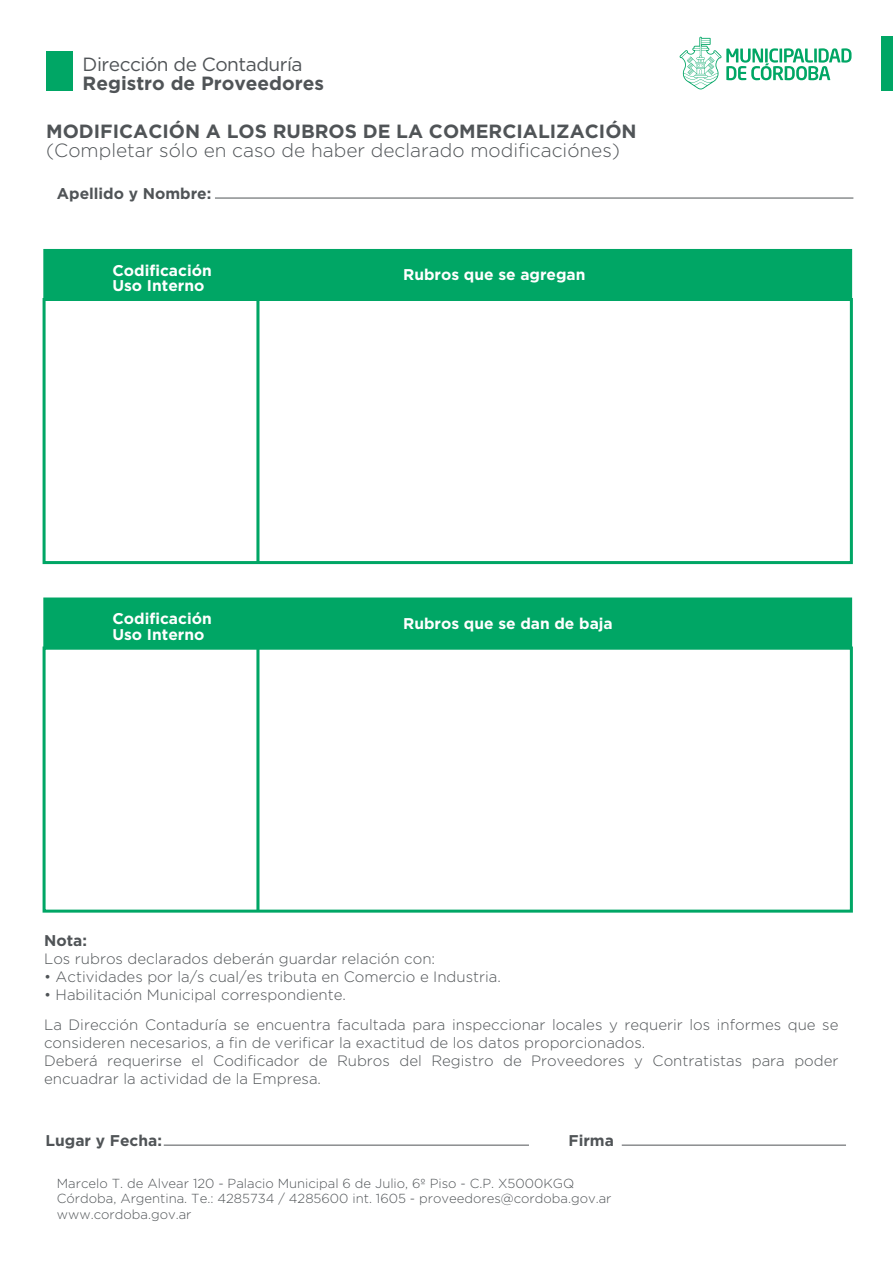
<style>
.page{position:relative;width:893px;height:1263px;background:#fff}
.page>*{position:absolute;margin:0;border:0;box-sizing:border-box;transform-origin:0 0}
.t1{font:700 19.05px "Gotham";color:#505457}
.t2{font:300 19.05px "Gotham";color:#505457}
.t3{font:19.05px "Gotham";letter-spacing:-.025em;color:#505457}
.t4{font:700 15.6px/15.6px "Gotham";color:#fff}
.t5{font:700 15.6px "Gotham";color:#505457}
.t6{font:300 15px/18px "Gotham";color:#505457}
.t7{font:300 13.05px/15.8px "Gotham";color:#505457}
</style>
<div class="page">
<hr style="left:164px;top:1145px;width:365px;height:1px;background:#505457">
<hr style="left:622px;top:1145px;width:224px;height:1px;background:#505457">
<div style="left:46px;top:51px;width:27px;height:39px;background:#00a665"></div>
<div style="left:881px;top:36px;width:12px;height:54px;background:#00a665"></div>
<svg style="left:680px;top:37px;width:171px;height:52px"></svg>
<hr style="left:215px;top:198px;width:638px;height:1px;background:#505457">
<div style="left:44px;top:250px;width:807px;height:50px;background:#00a665"></div>
<div style="left:43px;top:249px;width:809px;height:52px;border:2px solid #00a665"></div>
<div style="left:43px;top:298px;width:810px;height:266px;border:3px solid #00a665"></div>
<hr style="left:256px;top:250px;width:3px;height:312px;background:#00a665">
<div style="left:44px;top:598px;width:807px;height:51px;background:#00a665"></div>
<div style="left:43px;top:597px;width:809px;height:52px;border:2px solid #00a665"></div>
<div style="left:43px;top:646px;width:810px;height:267px;border:3px solid #00a665"></div>
<hr style="left:256px;top:598px;width:3px;height:313px;background:#00a665">
<p class="t3" style="left:83px;top:52px;width:222px">Dirección de Contaduría</p>
<p class="t1" style="left:83px;top:71px;width:243px">Registro de Proveedores</p>
<p class="t1" style="left:46px;top:118px;width:592px">MODIFICACIÓN A LOS RUBROS DE LA COMERCIALIZACIÓN</p>
<p class="t2" style="left:46px;top:138px;width:575px">(Completar sólo en caso de haber declarado modificaciónes)</p>
<p class="t5" style="left:57px;top:183px;width:156px">Apellido y Nombre:</p>
<p class="t4" style="left:112px;top:262px;width:101px">Codificación<br>Uso Interno</p>
<p class="t4" style="left:403px;top:267px;width:184px">Rubros que se agregan</p>
<p class="t4" style="left:112px;top:611px;width:101px">Codificación<br>Uso Interno</p>
<p class="t4" style="left:403px;top:615px;width:211px">Rubros que se dan de baja</p>
<p class="t5" style="left:44px;top:930px;width:44px">Nota:</p>
<p class="t6" style="left:44px;top:949px;width:393px">Los rubros declarados deberán guardar relación con:</p>
<p class="t6" style="left:44px;top:967px;width:458px">• Actividades por la/s cual/es tributa en Comercio e Industria.</p>
<p class="t6" style="left:44px;top:979px;width:796px;line-height:30px">• Habilitación Municipal correspondiente.<br>La Dirección Contaduría se encuentra facultada para inspeccionar locales y requerir los informes que se</p>
<p class="t6" style="left:44px;top:1033px;width:796px">consideren necesarios, a fin de verificar la exactitud de los datos proporcionados.<br>Deberá requerirse el Codificador de Rubros del Registro de Proveedores y Contratistas para poder encuadrar la actividad de la Empresa.</p>
<p class="t5" style="left:46px;top:1130px;width:118px">Lugar y Fecha:</p>
<p class="t5" style="left:568px;top:1130px;width:47px">Firma</p>
<p class="t7" style="left:57px;top:1175px;width:556px">Marcelo T. de Alvear 120 - Palacio Municipal 6 de Julio, 6º Piso - C.P. X5000KGQ<br>Córdoba, Argentina. Te.: 4285734 / 4285600 int. 1605 - proveedores@cordoba.gov.ar www.cordoba.gov.ar</p>
</div>
